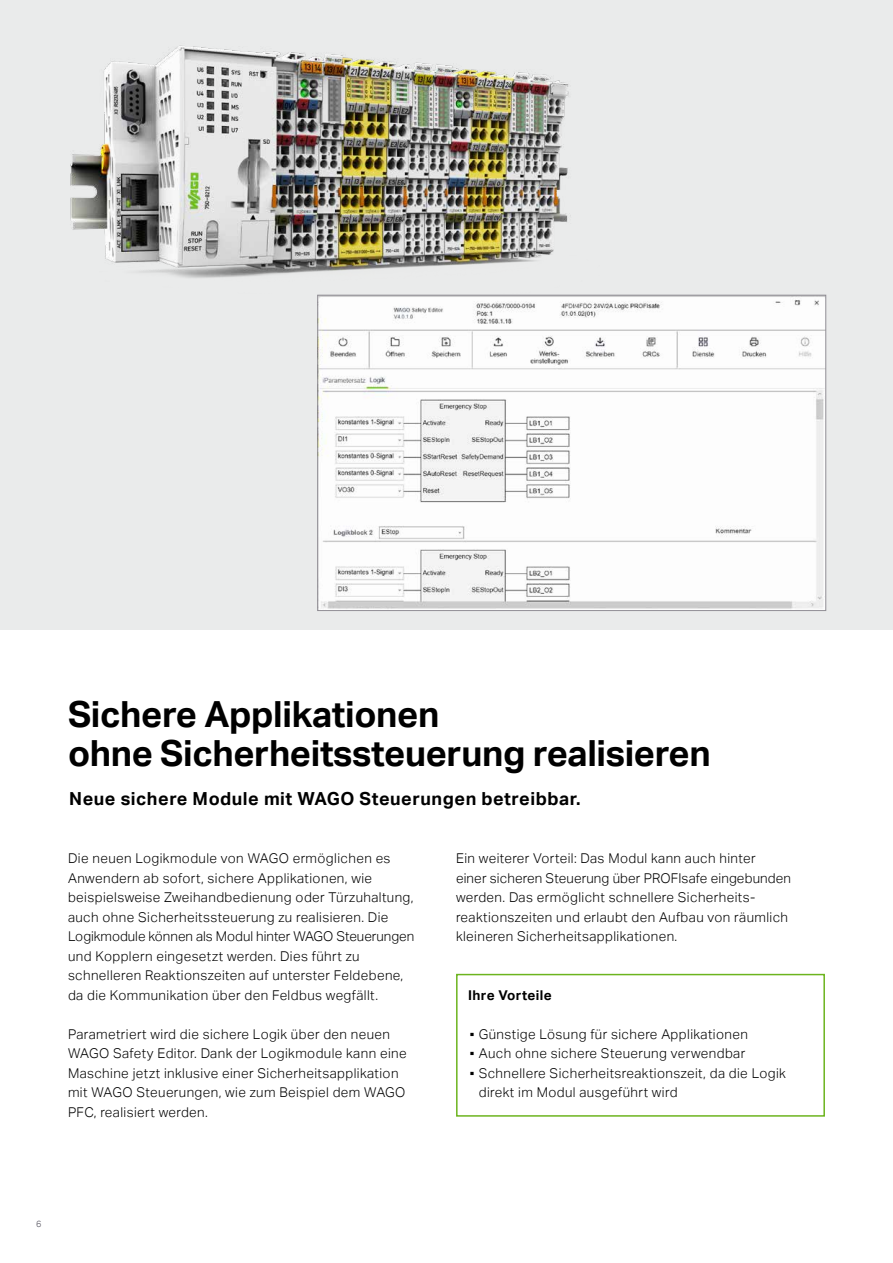
<style>
.page{position:relative;width:893px;height:1263px;background:#fff}
.page>*{position:absolute;margin:0;border:0;box-sizing:border-box;transform-origin:0 0}
.t1{font:700 36px/39px "Aktiv Grotesk";letter-spacing:-.01em;color:#000}
.t2{font:700 18px "Aktiv Grotesk";letter-spacing:.03em;color:#000}
.t3{font:300 13.5px/19.5px "Aktiv Grotesk";letter-spacing:.03em;color:#000}
.t4{font:700 13.5px "Aktiv Grotesk";letter-spacing:.03em;color:#000}
.t5{font:300 9px "Aktiv Grotesk";color:#53525d}
</style>
<div class="page">
<div style="left:0;top:0;width:893px;height:629px;background:#eaebeb"></div>
<div style="left:456px;top:974px;width:369px;height:143px;border:2px solid #6cb41e"></div>
<img style="left:70px;top:45px;width:582px;height:250px">
<img style="left:319px;top:297px;width:505px;height:312px">
<div style="left:317px;top:295px;width:509px;height:316px;border:1px solid #918e95"></div>
<h1 class="t1" style="left:68px;top:695px;width:644px">Sichere Applikationen<br>ohne Sicherheitssteuerung realisieren</h1>
<h2 class="t2" style="left:69px;top:788px;width:513px">Neue sichere Module mit WAGO Steuerungen betreibbar.</h2>
<p class="t3" style="left:68px;top:849px;width:348px">Die neuen Logikmodule von WAGO ermöglichen es Anwendern ab sofort, sichere Applikationen, wie beispielsweise Zweihandbedienung oder Türzuhaltung, auch ohne Sicherheitssteuerung zu realisieren. Die Logikmodule können als Modul hinter WAGO Steuerungen und Kopplern eingesetzt werden. Dies führt zu schnelleren Reaktionszeiten auf unterster Feldebene, da die Kommunikation über den Feldbus wegfällt.</p>
<p class="t3" style="left:68px;top:1024px;width:340px">Parametriert wird die sichere Logik über den neuen WAGO Safety Editor. Dank der Logikmodule kann eine Maschine jetzt inklusive einer Sicherheitsapplikation mit WAGO Steuerungen, wie zum Beispiel dem WAGO PFC, realisiert werden.</p>
<p class="t3" style="left:456px;top:849px;width:336px">Ein weiterer Vorteil: Das Modul kann auch hinter<br>einer sicheren Steuerung über PROFIsafe eingebunden werden. Das ermöglicht schnellere Sicherheits&shy;reaktionszeiten und erlaubt den Aufbau von räumlich kleineren Sicherheitsapplikationen.</p>
<p class="t4" style="left:468px;top:987px;width:85px">Ihre Vorteile</p>
<p class="t3" style="left:468px;top:1024px;width:281px">▪ Günstige Lösung für sichere Applikationen</p>
<p class="t3" style="left:468px;top:1044px;width:279px">▪ Auch ohne sichere Steuerung verwendbar</p>
<p class="t3" style="left:479px;top:1063px;width:309px;text-indent:-11px">▪ Schnellere Sicherheitsreaktionszeit, da die Logik direkt im Modul ausgeführt wird</p>
<p class="t5" style="left:36px;top:1218px;width:7px">6</p>
</div>
